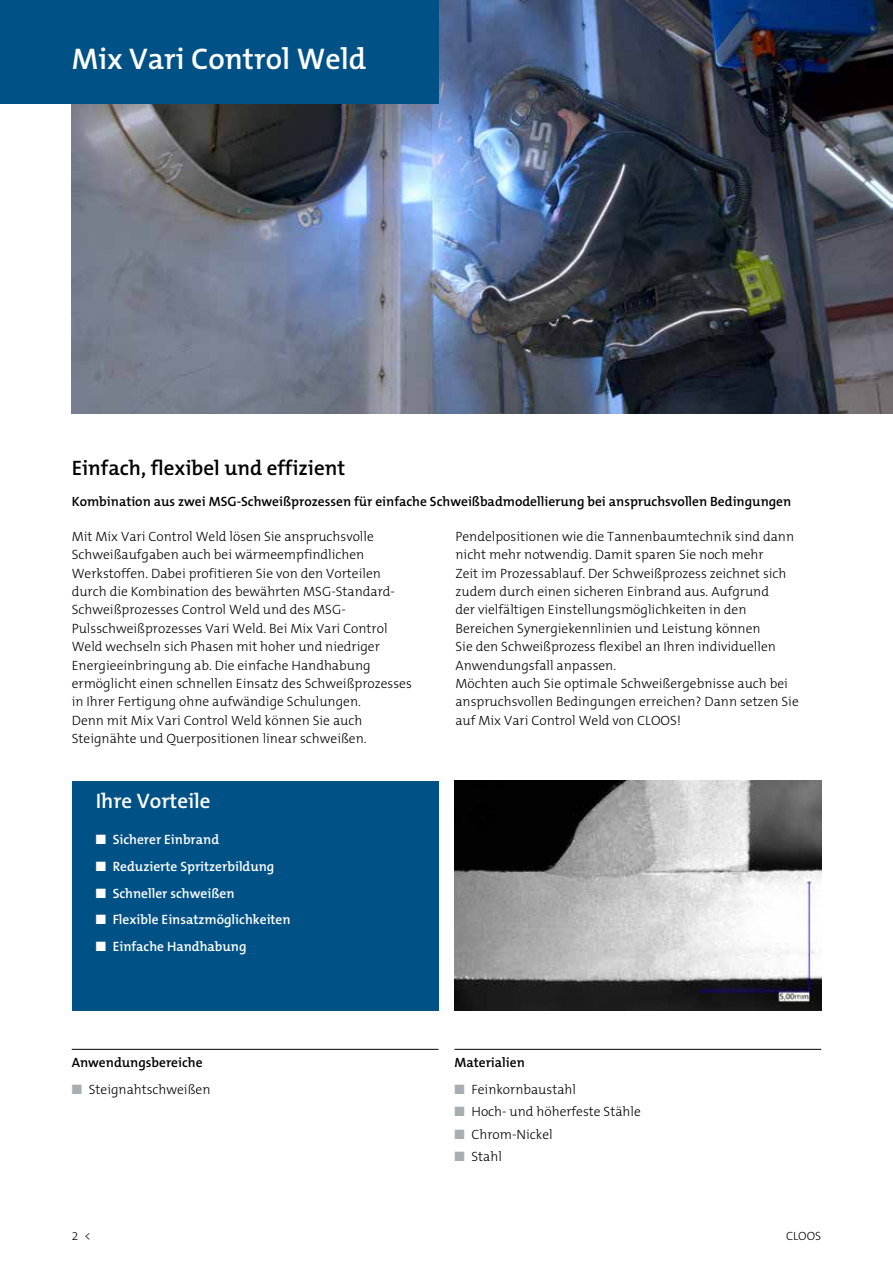
<style>
.page{position:relative;width:893px;height:1263px;background:#fff}
.page>*{position:absolute;margin:0;border:0;box-sizing:border-box;transform-origin:0 0}
.t1{font:600 30px "The Mix B6";color:#fff}
.t2{font:600 21px "The Mix B6";color:#000}
.t3{font:600 21px "The Mix B6";color:#fff}
.t4{font:300 13.5px/18.3px "The Mix B3";color:#000}
.t5{font:600 13.5px "The Mix B6";color:#000}
.t6{font:600 13.5px "The Mix B6";color:#fff}
.t7{font:300 12px "The Mix B3";color:#000}
.s1{color:#a7aeb1}
</style>
<div class="page">
<img style="left:72px;top:0;width:821px;height:413px">
<div style="left:72px;top:781px;width:366px;height:229px;background:#005286"></div>
<div style="left:0;top:0;width:438px;height:103px;background:#005286"></div>
<hr style="left:72px;top:1049px;width:366px;height:1px;background:#000">
<hr style="left:454px;top:1049px;width:367px;height:1px;background:#000">
<img style="left:454px;top:781px;width:367px;height:229px">
<h1 class="t1" style="left:72px;top:43px;width:296px">Mix Vari Control Weld</h1>
<h2 class="t2" style="left:72px;top:457px;width:275px">Einfach, flexibel und effizient</h2>
<p class="t5" style="left:72px;top:495px;width:721px">Kombination aus zwei MSG-Schweißprozessen für einfache Schweißbadmodellierung bei anspruchsvollen Bedingungen</p>
<p class="t4" style="left:72px;top:528px;width:342px">Mit Mix Vari Control Weld lösen Sie anspruchsvolle Schweißaufgaben auch bei wärmeempfindlichen Werkstoffen. Dabei profitieren Sie von den Vorteilen durch die Kombination des bewährten MSG-Standard-Schweißprozesses Control Weld und des MSG-Pulsschweißprozesses Vari Weld. Bei Mix Vari Control Weld wechseln sich Phasen mit hoher und niedriger Energieeinbringung ab. Die einfache Handhabung ermöglicht einen schnellen Einsatz des Schweißprozesses in Ihrer Fertigung ohne aufwändige Schulungen.<br>Denn mit Mix Vari Control Weld können Sie auch Steignähte und Querpositionen linear schweißen.</p>
<p class="t4" style="left:455px;top:528px;width:345px">Pendelpositionen wie die Tannenbaumtechnik sind dann nicht mehr notwendig. Damit sparen Sie noch mehr<br>Zeit im Prozessablauf. Der Schweißprozess zeichnet sich zudem durch einen sicheren Einbrand aus. Aufgrund<br>der vielfältigen Einstellungsmöglichkeiten in den Bereichen Synergiekennlinien und Leistung können<br>Sie den Schweißprozess flexibel an Ihren individuellen Anwendungsfall anpassen.<br>Möchten auch Sie optimale Schweißergebnisse auch bei anspruchsvollen Bedingungen erreichen? Dann setzen Sie auf Mix Vari Control Weld von CLOOS!</p>
<h2 class="t3" style="left:96px;top:790px;width:116px">Ihre Vorteile</h2>
<p class="t6" style="left:96px;top:832px;width:125px">■ Sicherer Einbrand</p>
<p class="t6" style="left:96px;top:859px;width:180px">■ Reduzierte Spritzerbildung</p>
<p class="t6" style="left:96px;top:886px;width:140px">■ Schneller schweißen</p>
<p class="t6" style="left:96px;top:913px;width:196px">■ Flexible Einsatzmöglichkeiten</p>
<p class="t6" style="left:96px;top:939px;width:152px">■ Einfache Handhabung</p>
<p class="t5" style="left:72px;top:1055px;width:132px">Anwendungsbereiche</p>
<p class="t4" style="left:72px;top:1080px;width:140px"><span class="s1">■</span> Steignahtschweißen</p>
<p class="t5" style="left:454px;top:1055px;width:72px">Materialien</p>
<p class="t4" style="left:454px;top:1080px;width:123px"><span class="s1">■</span> Feinkornbaustahl</p>
<p class="t4" style="left:454px;top:1103px;width:188px"><span class="s1">■</span> Hoch- und höherfeste Stähle</p>
<p class="t4" style="left:454px;top:1125px;width:100px"><span class="s1">■</span> Chrom-Nickel</p>
<p class="t4" style="left:454px;top:1148px;width:49px"><span class="s1">■</span> Stahl</p>
<p class="t7" style="left:72px;top:1229px;width:21px">2 &lt;</p>
<p class="t7" style="left:786px;top:1229px;width:37px">CLOOS</p>
</div>
